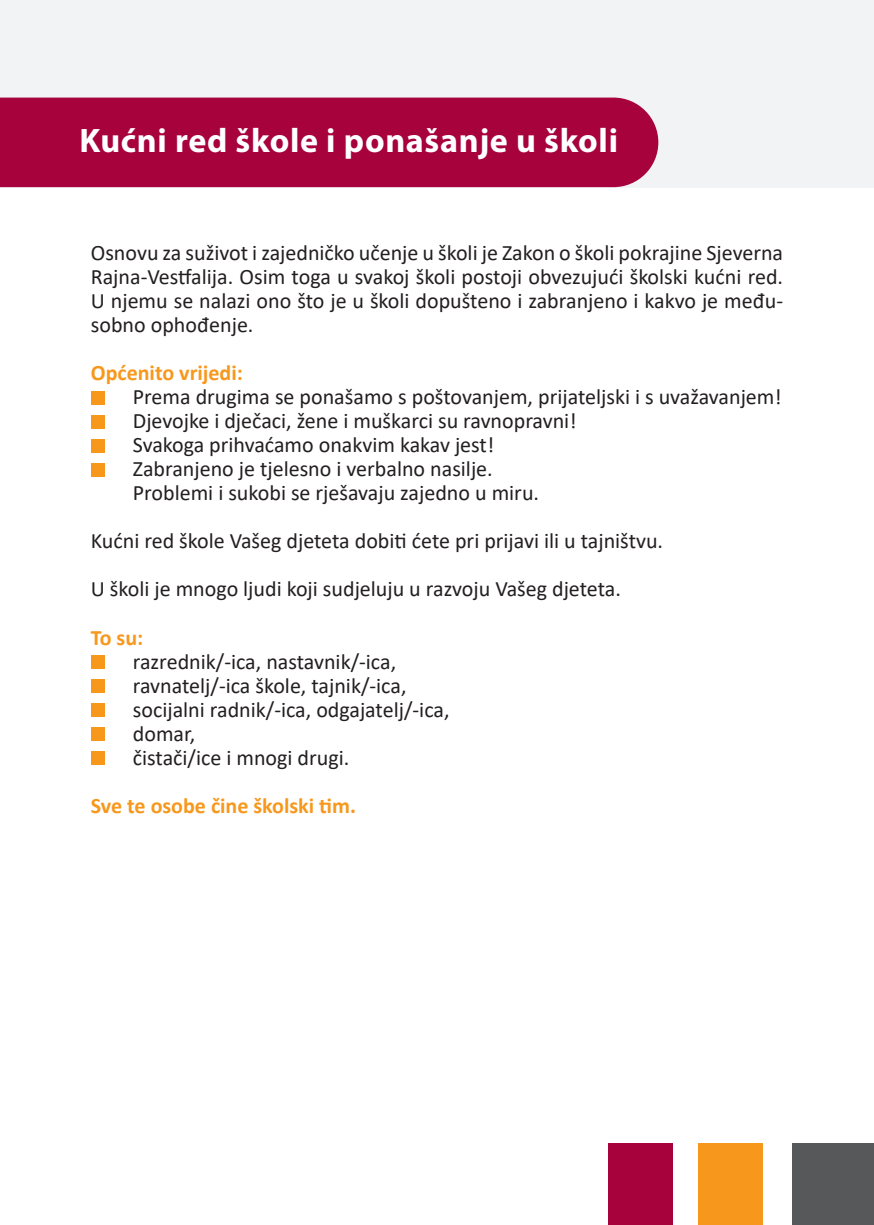
<style>
.page{position:relative;width:874px;height:1225px;background:#fff}
.page>*{position:absolute;margin:0;border:0;box-sizing:border-box;transform-origin:0 0}
.t1{font:700 34px "Myriad Pro";letter-spacing:.02em;color:#fff}
.t2{font:22px/24px "Calibri";color:#231f20;text-align:justify}
.t3{font:700 22px "Calibri";color:#f7981d}
</style>
<div class="page">
<div style="left:0;top:0;width:873px;height:187px;background:#f2f3f4"></div>
<div style="left:91px;top:391px;width:13px;height:13px;background:#f7981d"></div>
<div style="left:91px;top:415px;width:13px;height:13px;background:#f7981d"></div>
<div style="left:91px;top:439px;width:13px;height:13px;background:#f7981d"></div>
<div style="left:91px;top:463px;width:13px;height:13px;background:#f7981d"></div>
<div style="left:91px;top:655px;width:13px;height:13px;background:#f7981d"></div>
<div style="left:91px;top:679px;width:13px;height:13px;background:#f7981d"></div>
<div style="left:91px;top:703px;width:13px;height:13px;background:#f7981d"></div>
<div style="left:91px;top:727px;width:13px;height:13px;background:#f7981d"></div>
<div style="left:91px;top:751px;width:13px;height:13px;background:#f7981d"></div>
<div style="left:0;top:98px;width:658px;height:89px;background:#a7023c"></div>
<div style="left:608px;top:1143px;width:64px;height:82px;background:#a7023c"></div>
<div style="left:697px;top:1143px;width:65px;height:82px;background:#f7981d"></div>
<div style="left:791px;top:1143px;width:82px;height:82px;background:#57585a"></div>
<p class="t1" style="left:79px;top:118px;width:539px">Kućni red škole i ponašanje u školi</p>
<p class="t2" style="left:91px;top:240px;width:693px">Osnovu za suživot i zajedničko učenje u školi je Zakon o školi pokrajine Sjeverna Rajna-Vestfalija. Osim toga u svakoj školi postoji obvezujući školski kućni red.<br>U njemu se nalazi ono što je u školi dopušteno i zabranjeno i kakvo je među&shy;sobno ophođenje.</p>
<p class="t3" style="left:91px;top:357px;width:153px">Općenito vrijedi:</p>
<p class="t2" style="left:133px;top:384px;width:650px">Prema drugima se ponašamo s poštovanjem, prijateljski i s uvažavanjem!</p>
<p class="t2" style="left:133px;top:408px;width:445px">Djevojke i dječaci, žene i muškarci su ravnopravni!</p>
<p class="t2" style="left:133px;top:432px;width:362px">Svakoga prihvaćamo onakvim kakav jest!</p>
<p class="t2" style="left:133px;top:456px;width:361px">Zabranjeno je tjelesno i verbalno nasilje.</p>
<p class="t2" style="left:133px;top:480px;width:407px">Problemi i sukobi se rješavaju zajedno u miru.</p>
<p class="t2" style="left:91px;top:528px;width:573px">Kućni red škole Vašeg djeteta dobiti ćete pri prijavi ili u tajništvu.</p>
<p class="t2" style="left:91px;top:576px;width:531px">U školi je mnogo ljudi koji sudjeluju u razvoju Vašeg djeteta.</p>
<p class="t3" style="left:91px;top:621px;width:54px">To su:</p>
<p class="t2" style="left:133px;top:648px;width:265px">razrednik/-ica, nastavnik/-ica,</p>
<p class="t2" style="left:133px;top:672px;width:275px">ravnatelj/-ica škole, tajnik/-ica,</p>
<p class="t2" style="left:133px;top:696px;width:318px">socijalni radnik/-ica, odgajatelj/-ica,</p>
<p class="t2" style="left:133px;top:720px;width:64px">domar,</p>
<p class="t2" style="left:133px;top:744px;width:218px">čistači/ice i mnogi drugi.</p>
<p class="t3" style="left:91px;top:789px;width:266px">Sve te osobe čine školski tim.</p>
</div>
